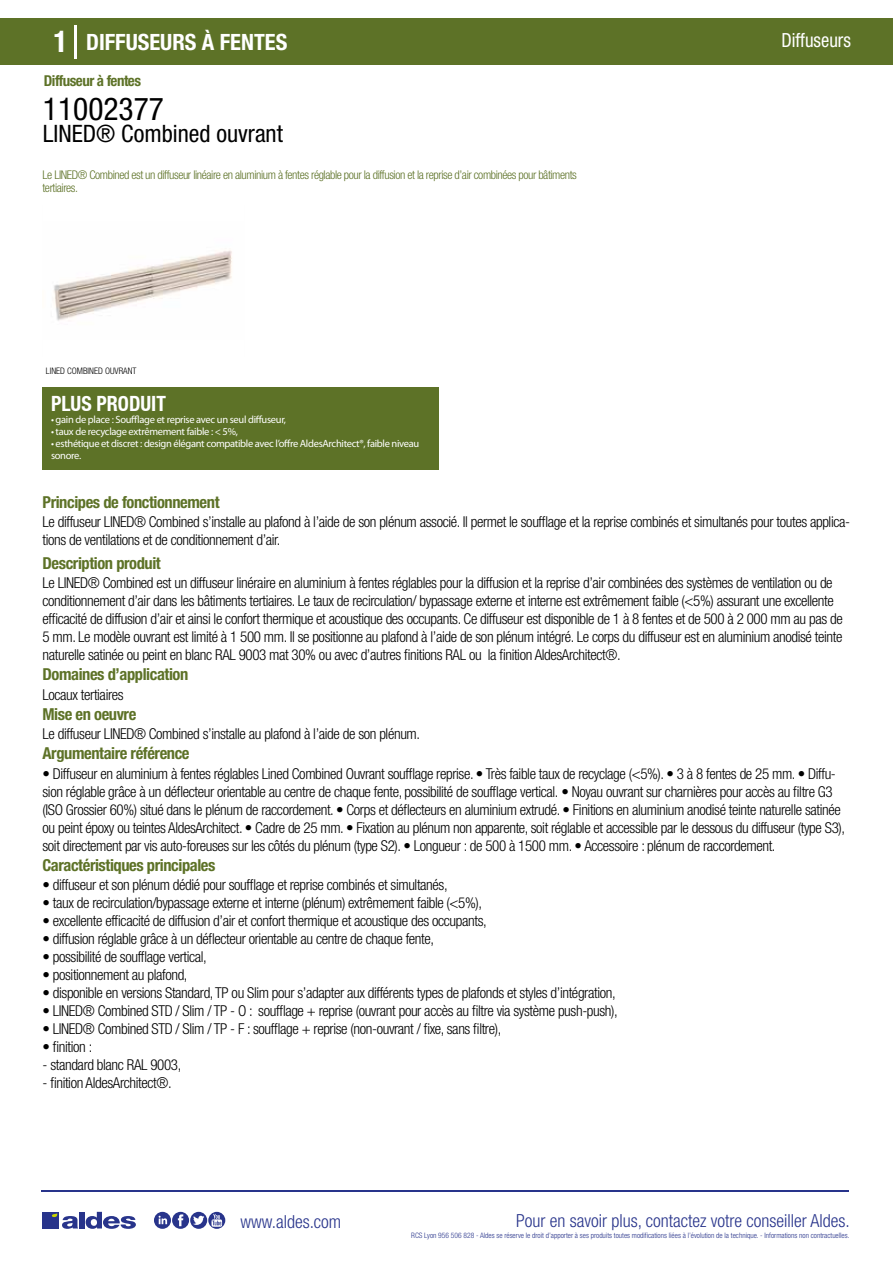
<style>
.page{position:relative;width:893px;height:1263px;background:#fff}
.page>*{position:absolute;margin:0;border:0;box-sizing:border-box;transform-origin:0 0}
.t1{font:condensed 31.5px "Helvetica Neue LT Std";color:#000}
.t2{font:condensed 24px "Helvetica Neue LT Std";color:#000}
.t3{font:700 condensed 22.5px "Helvetica Neue LT Std";color:#fff}
.t4{font:700 condensed 21px "Helvetica Neue";color:#fff;scale:.95 1}
.t5{font:condensed 19.5px "Helvetica Neue LT Std";color:#fff;scale:.95 1}
.t6{font:300 condensed 18px "Helvetica Neue";color:#28348b}
.t7{font:700 condensed 16.5px "Helvetica Neue LT Std";letter-spacing:-.025em;color:#5d7227}
.t8{font:300 condensed 15px/18px "Helvetica Neue LT Std";letter-spacing:-.025em;color:#000}
.t9{font:700 condensed 15px "Helvetica Neue LT Std";letter-spacing:-.035em;color:#5d7227}
.t10{font:300 condensed 12px/13.5px "Helvetica Neue LT Std";letter-spacing:-.035em;color:#5d7227}
.t11{font:10.5px/12px "Myriad Pro";letter-spacing:-.03em;color:#fff}
.t12{font:300 condensed 9px "Helvetica Neue";color:#000}
.t13{font:300 condensed 7.5px "Helvetica Neue";color:#28348b}
.s1{font-size:30px}
</style>
<div class="page">
<div style="left:0;top:18px;width:893px;height:46px;background:#5d7227"></div>
<div style="left:43px;top:387px;width:396px;height:83px;background:#5d7227"></div>
<hr style="left:74px;top:25px;width:2px;height:33px;background:#fff">
<img style="left:53px;top:250px;width:179px;height:71px">
<hr style="left:41px;top:1190px;width:808px;height:1px;background:#28348b">
<svg style="left:154px;top:1212px;width:71px;height:17px"></svg>
<div style="left:42px;top:1212px;width:17px;height:16px;background:#28348b"></div>
<div style="left:79px;top:1212px;width:5px;height:16px;background:#28348b"></div>
<svg style="left:86px;top:1212px;width:50px;height:17px"></svg>
<svg style="left:52px;top:1213px;width:26px;height:16px"></svg>
<h3 class="t3" style="left:54px;top:28px;width:235px"><span class="s1">1</span> DIFFUSEURS À FENTES</h3>
<h3 class="t5" style="left:781px;top:29px;width:75px">Diffuseurs</h3>
<p class="t9" style="left:44px;top:71px;width:99px">Diffuseur à fentes</p>
<h1 class="t1" style="left:43px;top:91px;width:122px">11002377</h1>
<h2 class="t2" style="left:43px;top:120px;width:241px">LINED® Combined ouvrant</h2>
<p class="t10" style="left:43px;top:167px;width:536px">Le LINED® Combined est un diffuseur linéaire en aluminium à fentes réglable pour la diffusion et la reprise d’air combinées pour bâtiments tertiaires.</p>
<p class="t12" style="left:46px;top:365px;width:73px">Grille LINED Combined</p>
<p class="t12" style="left:46px;top:365px;width:92px">LINED COMBINED OUVRANT</p>
<h3 class="t4" style="left:51px;top:391px;width:122px">PLUS PRODUIT</h3>
<p class="t11" style="left:51px;top:413px;width:237px">• gain de place : Soufflage et reprise avec un seul diffuseur,</p>
<p class="t11" style="left:51px;top:425px;width:188px">• taux de recyclage extrêmement faible : &lt; 5%,</p>
<p class="t11" style="left:51px;top:437px;width:370px">• esthétique et discret : design élégant compatible avec l’offre AldesArchitect®, faible niveau sonore.</p>
<p class="t7" style="left:43px;top:492px;width:179px">Principes de fonctionnement</p>
<p class="t8" style="left:43px;top:513px;width:809px">Le diffuseur LINED® Combined s’installe au plafond à l’aide de son plénum associé. Il permet le soufflage et la reprise combinés et simultanés pour toutes applica&shy;tions de ventilations et de conditionnement d’air.</p>
<p class="t8" style="left:43px;top:573px;width:802px">Le LINED® Combined est un diffuseur linéraire en aluminium à fentes réglables pour la diffusion et la reprise d’air combinées des systèmes de ventilation ou de conditionnement d’air dans les bâtiments tertiaires. Le taux de recirculation/ bypassage externe et interne est extrêmement faible (&lt;5%) assurant une excellente efficacité de diffusion d’air et ainsi le confort thermique et acoustique des occupants. Ce diffuseur est disponible de 1 à 8 fentes et de 500 à 2 000 mm au pas de 5 mm. Le modèle ouvrant est limité à 1 500 mm. Il se positionne au plafond à l’aide de son plénum intégré. Le corps du diffuseur est en aluminium anodisé teinte naturelle satinée ou peint en blanc RAL 9003 mat 30% ou avec d’autres finitions RAL ou la finition AldesArchitect®.</p>
<p class="t8" style="left:43px;top:685px;width:83px">Locaux tertiaires</p>
<p class="t8" style="left:43px;top:725px;width:379px">Le diffuseur LINED® Combined s’installe au plafond à l’aide de son plénum.</p>
<p class="t7" style="left:43px;top:553px;width:120px">Description produit</p>
<p class="t7" style="left:43px;top:664px;width:147px">Domaines d’application</p>
<p class="t7" style="left:43px;top:704px;width:95px">Mise en oeuvre</p>
<p class="t7" style="left:43px;top:743px;width:149px">Argumentaire référence</p>
<p class="t8" style="left:43px;top:764px;width:804px">• Diffuseur en aluminium à fentes réglables Lined Combined Ouvrant soufflage reprise. • Très faible taux de recyclage (&lt;5%). • 3 à 8 fentes de 25 mm. • Diffu&shy;sion réglable grâce à un déflecteur orientable au centre de chaque fente, possibilité de soufflage vertical. • Noyau ouvrant sur charnières pour accès au filtre G3 (ISO Grossier 60%) situé dans le plénum de raccordement. • Corps et déflecteurs en aluminium extrudé. • Finitions en aluminium anodisé teinte naturelle satinée ou peint époxy ou teintes AldesArchitect. • Cadre de 25 mm. • Fixation au plénum non apparente, soit réglable et accessible par le dessous du diffuseur (type S3), soit directement par vis auto-foreuses sur les côtés du plénum (type S2). • Longueur : de 500 à 1500 mm. • Accessoire : plénum de raccordement.</p>
<p class="t7" style="left:43px;top:855px;width:174px">Caractéristiques principales</p>
<p class="t8" style="left:43px;top:876px;width:407px">• diffuseur et son plénum dédié pour soufflage et reprise combinés et simultanés,</p>
<p class="t8" style="left:43px;top:894px;width:441px">• taux de recirculation/bypassage externe et interne (plénum) extrêmement faible (&lt;5%),</p>
<p class="t8" style="left:43px;top:912px;width:446px">• excellente efficacité de diffusion d’air et confort thermique et acoustique des occupants,</p>
<p class="t8" style="left:43px;top:930px;width:393px">• diffusion réglable grâce à un déflecteur orientable au centre de chaque fente,</p>
<p class="t8" style="left:43px;top:948px;width:166px">• possibilité de soufflage vertical,</p>
<p class="t8" style="left:43px;top:966px;width:147px">• positionnement au plafond,</p>
<p class="t8" style="left:43px;top:984px;width:575px">• disponible en versions Standard, TP ou Slim pour s’adapter aux différents types de plafonds et styles d’intégration,</p>
<p class="t8" style="left:43px;top:1002px;width:577px">• LINED® Combined STD / Slim / TP - O : soufflage + reprise (ouvrant pour accès au filtre via système push-push),</p>
<p class="t8" style="left:43px;top:1020px;width:460px">• LINED® Combined STD / Slim / TP - F : soufflage + reprise (non-ouvrant / fixe, sans filtre),</p>
<p class="t8" style="left:43px;top:1038px;width:51px">• finition :</p>
<p class="t8" style="left:43px;top:1056px;width:140px">- standard blanc RAL 9003,</p>
<p class="t8" style="left:43px;top:1074px;width:131px">- finition AldesArchitect®.</p>
<p class="t6" style="left:240px;top:1211px;width:102px">www.aldes.com</p>
<p class="t6" style="left:516px;top:1211px;width:335px">Pour en savoir plus, contactez votre conseiller Aldes.</p>
<p class="t13" style="left:411px;top:1230px;width:440px">RCS Lyon 956 506 828 - Aldes se réserve le droit d’apporter à ses produits toutes modifications liées à l’évolution de la technique. - Informations non contractuelles.</p>
</div>
